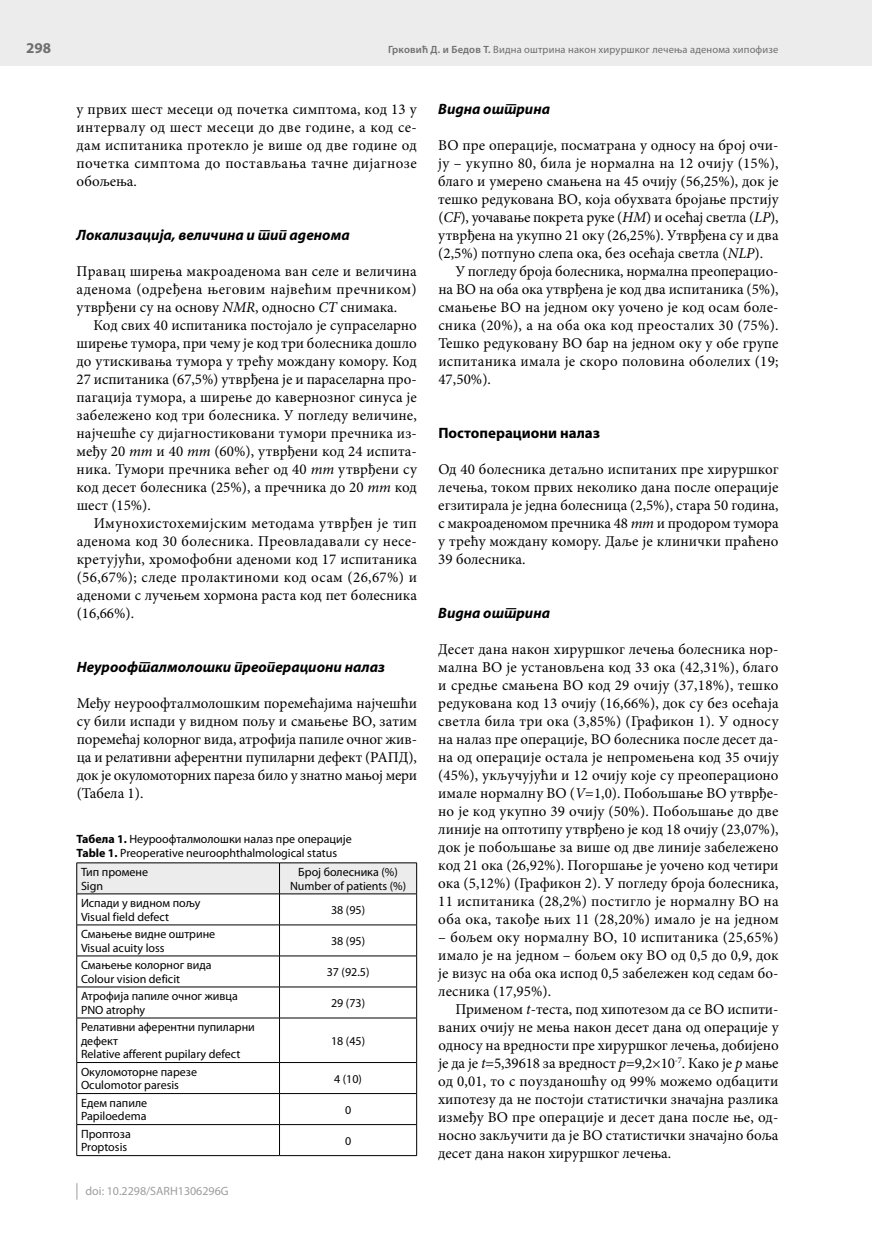
<style>
.page{position:relative;width:872px;height:1234px;background:#fff}
.page>*{position:absolute;margin:0;border:0;box-sizing:border-box;transform-origin:0 0}
.t1{font:15px/18px "Minion Pro";letter-spacing:.005em;color:#000;text-align:justify}
.t2{font:italic 700 15px "Myriad Pro";color:#000}
.t3{font:700 15px "Myriad Pro";color:#000}
.t4{font:700 15px "Myriad Pro";color:#6f6f6e}
.t5{font:12px/13.5px "Myriad Pro";color:#000}
.t6{font:12px "Myriad Pro";color:#9c9d9d}
.t7{font:10.5px "Myriad Pro";letter-spacing:.015em;color:#6f6f6e}
.s1{font-weight:600}
.s2{font-style:italic}
.s3{font-weight:700}
</style>
<div class="page">
<div style="left:0;top:0;width:872px;height:66px;background:#ececed"></div>
<svg style="left:77px;top:1183px;width:1px;height:16px"></svg>
<div style="left:77px;top:863px;width:339px;height:30px;background:#ececed"></div>
<hr style="left:77px;top:862px;width:202px;height:1px;background:#000">
<hr style="left:76px;top:862px;width:1px;height:31px;background:#000">
<hr style="left:279px;top:862px;width:138px;height:1px;background:#000">
<hr style="left:279px;top:862px;width:1px;height:31px;background:#000">
<hr style="left:416px;top:862px;width:1px;height:31px;background:#000">
<hr style="left:77px;top:893px;width:202px;height:1px;background:#000">
<hr style="left:76px;top:893px;width:1px;height:31px;background:#000">
<hr style="left:279px;top:893px;width:138px;height:1px;background:#000">
<hr style="left:279px;top:893px;width:1px;height:31px;background:#000">
<hr style="left:416px;top:893px;width:1px;height:31px;background:#000">
<hr style="left:77px;top:924px;width:202px;height:1px;background:#000">
<hr style="left:76px;top:924px;width:1px;height:31px;background:#000">
<hr style="left:279px;top:924px;width:138px;height:1px;background:#000">
<hr style="left:279px;top:924px;width:1px;height:31px;background:#000">
<hr style="left:416px;top:924px;width:1px;height:31px;background:#000">
<hr style="left:77px;top:955px;width:202px;height:1px;background:#000">
<hr style="left:76px;top:955px;width:1px;height:31px;background:#000">
<hr style="left:279px;top:955px;width:138px;height:1px;background:#000">
<hr style="left:279px;top:955px;width:1px;height:31px;background:#000">
<hr style="left:416px;top:955px;width:1px;height:31px;background:#000">
<hr style="left:77px;top:986px;width:202px;height:1px;background:#000">
<hr style="left:76px;top:986px;width:1px;height:31px;background:#000">
<hr style="left:279px;top:986px;width:138px;height:1px;background:#000">
<hr style="left:279px;top:986px;width:1px;height:31px;background:#000">
<hr style="left:416px;top:986px;width:1px;height:31px;background:#000">
<hr style="left:77px;top:1017px;width:202px;height:1px;background:#000">
<hr style="left:76px;top:1017px;width:1px;height:45px;background:#000">
<hr style="left:279px;top:1017px;width:138px;height:1px;background:#000">
<hr style="left:279px;top:1017px;width:1px;height:45px;background:#000">
<hr style="left:416px;top:1017px;width:1px;height:45px;background:#000">
<hr style="left:77px;top:1061px;width:202px;height:1px;background:#000">
<hr style="left:76px;top:1062px;width:1px;height:31px;background:#000">
<hr style="left:279px;top:1061px;width:138px;height:1px;background:#000">
<hr style="left:279px;top:1062px;width:1px;height:31px;background:#000">
<hr style="left:416px;top:1062px;width:1px;height:31px;background:#000">
<hr style="left:77px;top:1092px;width:202px;height:1px;background:#000">
<hr style="left:76px;top:1093px;width:1px;height:31px;background:#000">
<hr style="left:279px;top:1092px;width:138px;height:1px;background:#000">
<hr style="left:279px;top:1093px;width:1px;height:31px;background:#000">
<hr style="left:416px;top:1093px;width:1px;height:31px;background:#000">
<hr style="left:77px;top:1123px;width:202px;height:1px;background:#000">
<hr style="left:76px;top:1124px;width:1px;height:31px;background:#000">
<hr style="left:279px;top:1123px;width:138px;height:1px;background:#000">
<hr style="left:279px;top:1124px;width:1px;height:31px;background:#000">
<hr style="left:416px;top:1124px;width:1px;height:31px;background:#000">
<hr style="left:77px;top:1154px;width:202px;height:1px;background:#000">
<hr style="left:279px;top:1154px;width:138px;height:1px;background:#000">
<p class="t4" style="left:26px;top:40px;width:26px">298</p>
<p class="t7" style="left:388px;top:44px;width:392px"><span class="s1">Грковић Д. и Бедов Т.</span> Видна оштрина након хируршког лечења аденома хипофизе</p>
<p class="t1" style="left:77px;top:100px;width:342px">у првих шест месеци од почетка симптома, код 13 у интервалу од шест месеци до две године, а код се&shy;дам испитаника протекло је више од две године од почетка симптома до постављања тачне дијагнозе обољења.</p>
<p class="t2" style="left:77px;top:226px;width:275px">Локализација, величина и тип аденома</p>
<p class="t1" style="left:76px;top:262px;width:342px">Правац ширења макроаденома ван селе и величина аденома (одређена његовим највећим пречником) утврђени су на основу <span class="s2">NMR</span>, односно <span class="s2">CT</span> снимака.</p>
<p class="t1" style="left:77px;top:316px;width:342px;text-indent:17px">Код свих 40 испитаника постојало је супраселарно ширење тумора, при чему је код три болесника дошло до утискивања тумора у трећу мождану комору. Код 27 испитаника (67,5%) утврђена је и параселарна про&shy;пагација тумора, а ширење до кавернозног синуса је забележено код три болесника. У погледу величине, најчешће су дијагностиковани тумори пречника из&shy;међу 20 <span class="s2">mm</span> и 40 <span class="s2">mm</span> (60%), утврђени код 24 испита&shy;ника. Тумори пречника већег од 40 <span class="s2">mm</span> утврђени су код десет болесника (25%), а пречника до 20 <span class="s2">mm</span> код шест (15%).</p>
<p class="t1" style="left:77px;top:514px;width:342px;text-indent:17px">Имунохистохемијским методама утврђен је тип аденома код 30 болесника. Преовладавали су несе&shy;кретујући, хромофобни аденоми код 17 испитаника (56,67%); следе пролактиноми код осам (26,67%) и аденоми с лучењем хормона раста код пет болесника (16,66%).</p>
<p class="t2" style="left:77px;top:658px;width:310px">Неуроофталмолошки преоперациони налаз</p>
<p class="t1" style="left:77px;top:694px;width:342px">Међу неуроофталмолошким поремећајима најчешћи су били испади у видном пољу и смањење ВО, затим поремећај колорног вида, атрофија папиле очног жив&shy;ца и релативни аферентни пупиларни дефект (РАПД), док је окуломоторних пареза било у знатно мањој мери (Табела 1).</p>
<p class="t5" style="left:77px;top:832px;width:277px"><span class="s3">Табела 1.</span> Неуроофталмолошки налаз пре операције<br><span class="s3">Table 1.</span> Preoperative neuroophthalmological status</p>
<p class="t5" style="left:81px;top:865px;width:68px">Тип промене<br>Sign</p>
<p class="t5" style="left:290px;top:865px;width:118px;text-align:center">Број болесника (%)<br>Number of patients (%)</p>
<p class="t5" style="left:81px;top:896px;width:121px">Испади у видном пољу<br>Visual field defect</p>
<p class="t5" style="left:331px;top:903px;width:35px">38 (95)</p>
<p class="t5" style="left:81px;top:927px;width:136px">Смањење видне оштрине<br>Visual acuity loss</p>
<p class="t5" style="left:331px;top:934px;width:35px">38 (95)</p>
<p class="t5" style="left:81px;top:958px;width:132px">Смањење колорног вида<br>Colour vision deficit</p>
<p class="t5" style="left:327px;top:965px;width:44px">37 (92.5)</p>
<p class="t5" style="left:81px;top:989px;width:158px">Атрофија папиле очног живца<br>PNO atrophy</p>
<p class="t5" style="left:331px;top:996px;width:35px">29 (73)</p>
<p class="t5" style="left:81px;top:1020px;width:175px">Релативни аферентни пупиларни дефект<br>Relative afferent pupilary defect</p>
<p class="t5" style="left:331px;top:1033px;width:35px">18 (45)</p>
<p class="t5" style="left:81px;top:1064px;width:118px">Окуломоторне парезе<br>Oculomotor paresis</p>
<p class="t5" style="left:334px;top:1071px;width:29px">4 (10)</p>
<p class="t5" style="left:81px;top:1095px;width:68px">Едем папиле<br>Papiloedema</p>
<p class="t5" style="left:345px;top:1102px;width:8px">0</p>
<p class="t5" style="left:81px;top:1126px;width:51px">Проптоза<br>Proptosis</p>
<p class="t5" style="left:345px;top:1133px;width:8px">0</p>
<p class="t6" style="left:86px;top:1184px;width:145px">doi: 10.2298/SARH1306296G</p>
<p class="t2" style="left:438px;top:100px;width:113px">Видна оштрина</p>
<p class="t1" style="left:438px;top:136px;width:342px">ВО пре операције, посматрана у односу на број очи&shy;ју – укупно 80, била је нормална на 12 очију (15%), благо и умерено смањена на 45 очију (56,25%), док је тешко редукована ВО, која обухвата бројање прстију (<span class="s2">CF</span>), уочавање покрета руке (<span class="s2">HM</span>) и осећај светла (<span class="s2">LP</span>), утврђена на укупно 21 оку (26,25%). Утврђена су и два (2,5%) потпуно слепа ока, без осећаја светла (<span class="s2">NLP</span>).</p>
<p class="t1" style="left:438px;top:262px;width:342px;text-indent:17px">У погледу броја болесника, нормална преоперацио&shy;на ВО на оба ока утврђена је код два испитаника (5%), смањење ВО на једном оку уочено је код осам боле&shy;сника (20%), а на оба ока код преосталих 30 (75%).<br>Тешко редуковану ВО бар на једном оку у обе групе испитаника имала је скоро половина оболелих (19; 47,50%).</p>
<p class="t3" style="left:438px;top:424px;width:163px">Постоперациони налаз</p>
<p class="t1" style="left:438px;top:460px;width:342px">Од 40 болесника детаљно испитаних пре хируршког лечења, током првих неколико дана после операције егзитирала је једна болесница (2,5%), стара 50 година, с макроаденомом пречника 48 <span class="s2">mm</span> и продором тумора у трећу мождану комору. Даље је клинички праћено 39 болесника.</p>
<p class="t2" style="left:438px;top:604px;width:113px">Видна оштрина</p>
<p class="t1" style="left:438px;top:640px;width:342px">Десет дана након хируршког лечења болесника нор&shy;мална ВО је установљена код 33 ока (42,31%), благо и средње смањена ВО код 29 очију (37,18%), тешко редукована код 13 очију (16,66%), док су без осећаја светла била три ока (3,85%) (Графикон 1). У односу на налаз пре операције, ВО болесника после десет да&shy;на од операције остала је непромењена код 35 очију (45%), укључујући и 12 очију које су преоперационо имале нормалну ВО (<span class="s2">V</span>=1,0). Побољшање ВО утврђе&shy;но је код укупно 39 очију (50%). Побољшање до две линије на оптотипу утврђено је код 18 очију (23,07%), док је побољшање за више од две линије забележено код 21 ока (26,92%). Погоршање је уочено код четири ока (5,12%) (Графикон 2). У погледу броја болесника, 11 испитаника (28,2%) постигло је нормалну ВО на оба ока, такође њих 11 (28,20%) имало је на једном</p>
<p class="t1" style="left:438px;top:928px;width:342px">– бољем оку нормалну ВО, 10 испитаника (25,65%) имало је на једном – бољем оку ВО од 0,5 до 0,9, док је визус на оба ока испод 0,5 забележен код седам бо&shy;лесника (17,95%).</p>
<p class="t1" style="left:438px;top:1000px;width:342px;text-indent:17px">Применом <span class="s2">t</span>-теста, под хипотезом да се ВО испити&shy;ваних очију не мења након десет дана од операције у односу на вредности пре хируршког лечења, добијено је да је <span class="s2">t</span>=5,39618 за вредност <span class="s2">p</span>=9,2×10<sup>-7</sup>. Како је <span class="s2">p</span> мање од 0,01, то с поузданошћу од 99% можемо одбацити хипотезу да не постоји статистички значајна разлика између ВО пре операције и десет дана после ње, од&shy;носно закључити да је ВО статистички значајно боља десет дана након хируршког лечења.</p>
</div>
